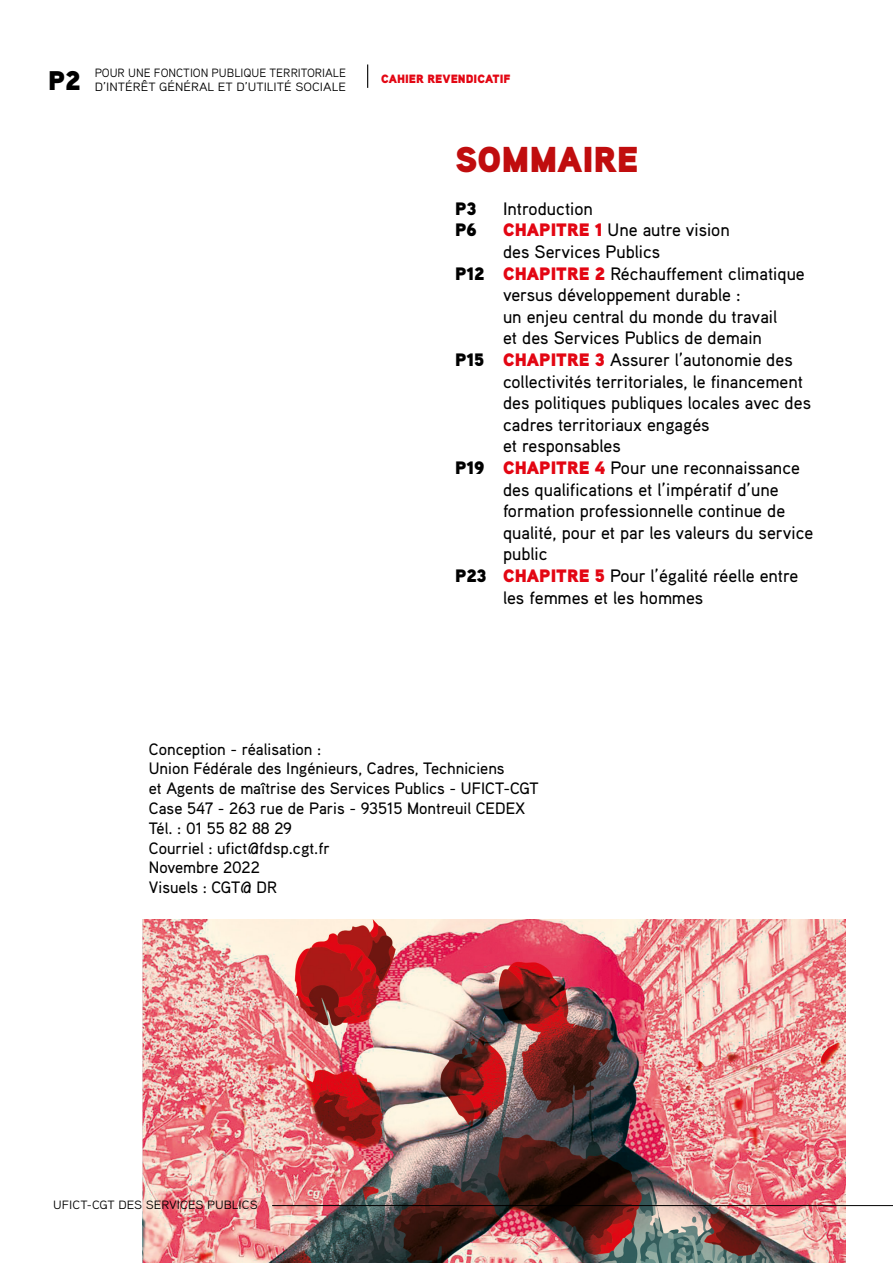
<style>
.page{position:relative;width:893px;height:1263px;background:#fff}
.page>*{position:absolute;margin:0;border:0;box-sizing:border-box;transform-origin:0 0}
.t1{font:36px "Aaux Pro Ultra";color:#c00d0e}
.t2{font:27px "Aaux Pro Ultra";color:#000}
.t3{font:500 18px "Aaux Pro";color:#000}
.t4{font:18px "Aaux Pro Ultra";color:#000}
.t5{font:500 16.5px/19.8px "Aaux Pro";color:#000}
.t6{font:12px "Aaux Pro";color:#000;scale:1.08 1}
.t7{font:12px "Aaux Pro";color:#000}
.t8{font:12px "Aaux Pro Ultra";color:#e30613}
.s1{font-family:"Aaux Pro Ultra";font-weight:400;color:#e30613}
.s2{font-family:"Aaux Pro Ultra";font-weight:400}
</style>
<div class="page">
<img style="left:142px;top:919px;width:704px;height:344px">
<svg style="left:367px;top:64px;width:1px;height:24px"></svg>
<hr style="left:272px;top:1205px;width:621px;height:1px;background:#000">
<p class="t7" style="left:95px;top:65px;width:253px">POUR UNE FONCTION PUBLIQUE TERRITORIALE</p>
<h2 class="t2" style="left:48px;top:63px;width:34px">P2</h2>
<p class="t6" style="left:95px;top:79px;width:234px">D’INTÉRÊT GÉNÉRAL ET D’UTILITÉ SOCIALE</p>
<p class="t8" style="left:381px;top:71px;width:131px">CAHIER REVENDICATIF</p>
<h1 class="t1" style="left:455px;top:136px;width:185px">SOMMAIRE</h1>
<p class="t4" style="left:455px;top:197px;width:23px">P3</p>
<p class="t3" style="left:503px;top:197px;width:91px">Introduction</p>
<p class="t4" style="left:455px;top:218px;width:23px">P6</p>
<p class="t3" style="left:503px;top:219px;width:228px"><span class="s1">CHAPITRE 1</span> Une autre vision</p>
<p class="t3" style="left:503px;top:240px;width:159px">des Services Publics</p>
<p class="t3" style="left:455px;top:262px;width:351px"><span class="s2">P12</span> <span class="s1">CHAPITRE 2</span> Réchauffement climatique</p>
<p class="t3" style="left:503px;top:284px;width:239px">versus développement durable :</p>
<p class="t3" style="left:503px;top:305px;width:276px">un enjeu central du monde du travail</p>
<p class="t3" style="left:503px;top:327px;width:260px">et des Services Publics de demain</p>
<p class="t3" style="left:455px;top:348px;width:339px"><span class="s2">P15</span> <span class="s1">CHAPITRE 3</span> Assurer l’autonomie des</p>
<p class="t3" style="left:503px;top:370px;width:302px">collectivités territoriales, le financement</p>
<p class="t3" style="left:503px;top:392px;width:310px">des politiques publiques locales avec des</p>
<p class="t3" style="left:503px;top:413px;width:208px">cadres territoriaux engagés</p>
<p class="t3" style="left:503px;top:435px;width:119px">et responsables</p>
<p class="t3" style="left:455px;top:456px;width:347px"><span class="s2">P19</span> <span class="s1">CHAPITRE 4</span> Pour une reconnaissance</p>
<p class="t3" style="left:503px;top:478px;width:277px">des qualifications et l’impératif d’une</p>
<p class="t3" style="left:503px;top:500px;width:284px">formation professionnelle continue de</p>
<p class="t3" style="left:503px;top:521px;width:312px">qualité, pour et par les valeurs du service</p>
<p class="t3" style="left:503px;top:543px;width:46px">public</p>
<p class="t3" style="left:455px;top:564px;width:345px"><span class="s2">P23</span> <span class="s1">CHAPITRE 5</span> Pour l’égalité réelle entre</p>
<p class="t3" style="left:503px;top:586px;width:202px">les femmes et les hommes</p>
<p class="t5" style="left:149px;top:738px;width:391px">Conception - réalisation :<br>Union Fédérale des Ingénieurs, Cadres, Techniciens<br>et Agents de maîtrise des Services Publics - UFICT-CGT<br>Case 547 - 263 rue de Paris - 93515 Montreuil CEDEX<br>Tél. : 01 55 82 88 29<br>Courriel : ufict@fdsp.cgt.fr<br>Novembre 2022<br>Visuels : CGT@ DR</p>
<p class="t6" style="left:53px;top:1197px;width:191px">UFICT-CGT DES SERVICES PUBLICS</p>
</div>
